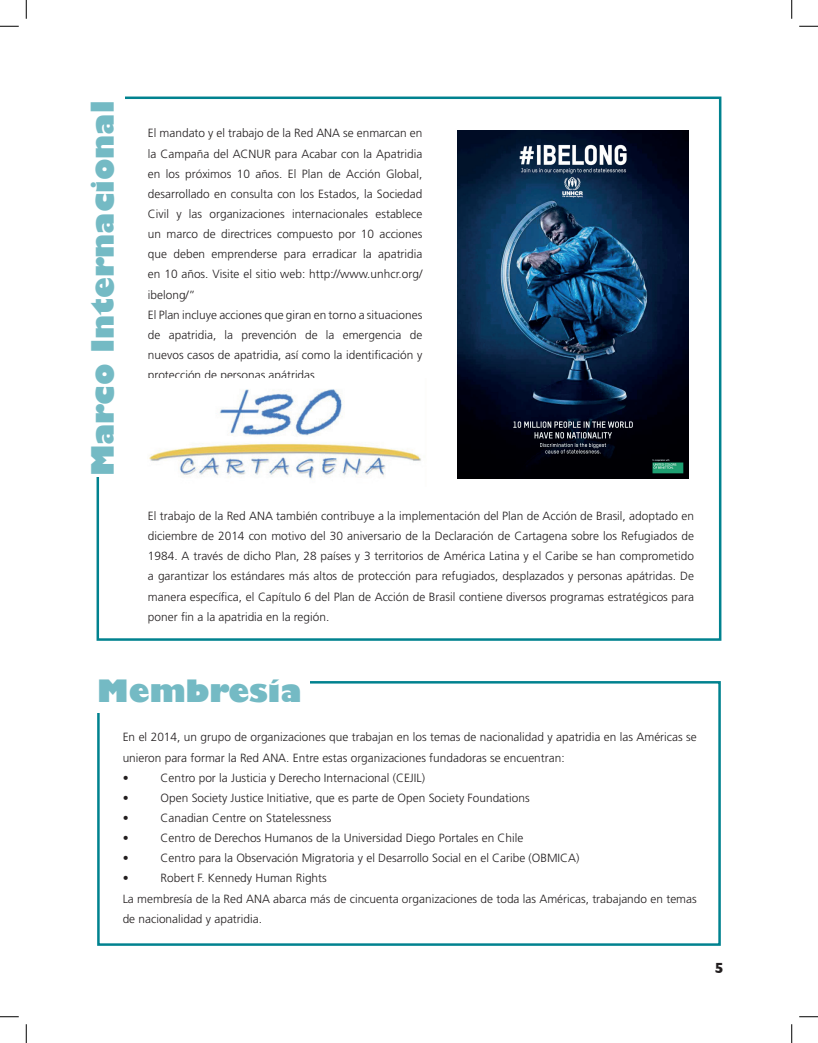
<style>
.page{position:relative;width:818px;height:1043px;background:#fff}
.page>*{position:absolute;margin:0;border:0;box-sizing:border-box;transform-origin:0 0}
.t1{font:800 30px "Gill Sans";color:#74bac4}
.t2{font:700 15px "Gill Sans";color:#231f20}
.t3{font:300 11.88px/20.1px "Frutiger";color:#231f20}
</style>
<div class="page">
<img style="left:458px;top:131px;width:230px;height:347px">
<div style="left:97px;top:681px;width:623px;height:264px;border:2px solid #00828f"></div>
<div style="left:97px;top:679px;width:212px;height:33px;background:#fff"></div>
<img style="left:149px;top:389px;width:272px;height:90px">
<svg style="left:0;top:25px;width:19px;height:2px"></svg>
<svg style="left:799px;top:25px;width:19px;height:2px"></svg>
<svg style="left:0;top:1016px;width:19px;height:1px"></svg>
<svg style="left:799px;top:1016px;width:19px;height:1px"></svg>
<svg style="left:25px;top:0;width:2px;height:19px"></svg>
<svg style="left:25px;top:1024px;width:2px;height:18px"></svg>
<svg style="left:791px;top:0;width:1px;height:19px"></svg>
<svg style="left:791px;top:1024px;width:1px;height:18px"></svg>
<h1 class="t1" style="left:84px;top:476px;width:377px;rotate:-90deg">Marco Internacional</h1>
<p class="t3" style="left:148px;top:123px;width:276px">El mandato y el trabajo de la Red ANA se enmarcan en la Campaña del ACNUR para Acabar con la Apatridia en los próximos 10 años. El Plan de Acción Global, desarrollado en consulta con los Estados, la Sociedad Civil y las organizaciones internacionales establece un marco de directrices compuesto por 10 acciones que deben emprenderse para erradicar la apatridia en 10 años. Visite el sitio web: http://www.unhcr.org/ ibelong/”<br>El Plan incluye acciones que giran en torno a situaciones de apatridia, la prevención de la emergencia de nuevos casos de apatridia, así como la identificación y protección de personas apátridas.</p>
<p class="t3" style="left:148px;top:506px;width:547px;text-align:justify">El trabajo de la Red ANA también contribuye a la implementación del Plan de Acción de Brasil, adoptado en diciembre de 2014 con motivo del 30 aniversario de la Declaración de Cartagena sobre los Refugiados de 1984. A través de dicho Plan, 28 países y 3 territorios de América Latina y el Caribe se han comprometido a garantizar los estándares más altos de protección para refugiados, desplazados y personas apátridas. De manera específica, el Capítulo 6 del Plan de Acción de Brasil contiene diversos programas estratégicos para poner fin a la apatridia en la región.</p>
<h1 class="t1" style="left:97px;top:671px;width:206px">Membresía</h1>
<p class="t3" style="left:123px;top:727px;width:575px">En el 2014, un grupo de organizaciones que trabajan en los temas de nacionalidad y apatridia en las Américas se unieron para formar la Red ANA. Entre estas organizaciones fundadoras se encuentran:<br>•</p>
<p class="t3" style="left:161px;top:767px;width:266px">Centro por la Justicia y Derecho Internacional (CEJIL)</p>
<p class="t3" style="left:123px;top:788px;width:7px">•</p>
<p class="t3" style="left:161px;top:788px;width:370px">Open Society Justice Initiative, que es parte de Open Society Foundations</p>
<p class="t3" style="left:123px;top:808px;width:7px">•</p>
<p class="t3" style="left:161px;top:808px;width:172px">Canadian Centre on Statelessness</p>
<p class="t3" style="left:123px;top:828px;width:7px">•</p>
<p class="t3" style="left:161px;top:828px;width:364px">Centro de Derechos Humanos de la Universidad Diego Portales en Chile</p>
<p class="t3" style="left:123px;top:848px;width:7px">•</p>
<p class="t3" style="left:161px;top:848px;width:420px">Centro para la Observación Migratoria y el Desarrollo Social en el Caribe (OBMICA)</p>
<p class="t3" style="left:123px;top:868px;width:7px">•</p>
<p class="t3" style="left:123px;top:868px;width:575px;text-indent:38px">Robert F. Kennedy Human Rights<br>La membresía de la Red ANA abarca más de cincuenta organizaciones de toda las Américas, trabajando en temas de nacionalidad y apatridia.</p>
<p class="t2" style="left:714px;top:955px;width:10px">5</p>
</div>
